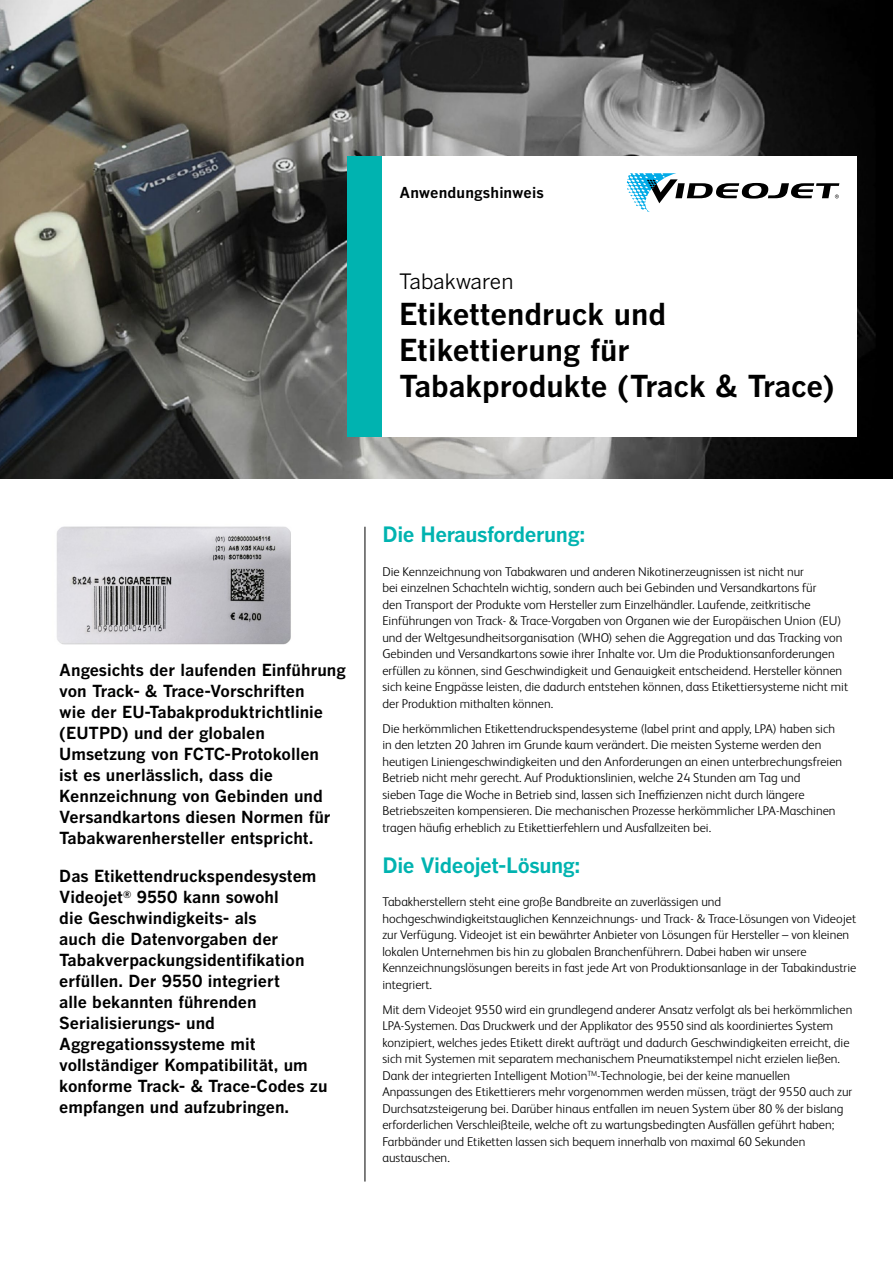
<style>
.page{position:relative;width:893px;height:1263px;background:#fff}
.page>*{position:absolute;margin:0;border:0;box-sizing:border-box;transform-origin:0 0}
.t1{font:700 30px/36px "Benton Gothic";color:#000}
.t2{font:700 21px "Benton Gothic";letter-spacing:-.02em;color:#00b3b0}
.t3{font:21px "Benton Gothic";letter-spacing:-.005em;color:#000}
.t4{font:700 16.5px/21px "Benton Gothic";color:#000}
.t5{font:700 15px "Benton Gothic";letter-spacing:.005em;color:#000}
.t6{font:300 12.75px/16.5px "FS Albert Pro";color:#000}
</style>
<div class="page">
<img style="left:56px;top:526px;width:235px;height:119px">
<img style="left:0;top:0;width:893px;height:478px">
<hr style="left:365px;top:527px;width:1px;height:654px;background:#000">
<div style="left:382px;top:156px;width:474px;height:281px;background:#fff"></div>
<div style="left:348px;top:156px;width:34px;height:281px;background:#00b3b0"></div>
<svg style="left:627px;top:173px;width:212px;height:39px"></svg>
<p class="t5" style="left:399px;top:184px;width:146px">Anwendungshinweis</p>
<h2 class="t3" style="left:399px;top:269px;width:116px">Tabakwaren</h2>
<h1 class="t1" style="left:399px;top:296px;width:437px">Etikettendruck und<br>Etikettierung für<br>Tabakprodukte (Track &amp; Trace)</h1>
<p class="t4" style="left:59px;top:660px;width:288px">Angesichts der laufenden Einführung von Track- &amp; Trace-Vorschriften<br>wie der EU-Tabakproduktrichtlinie (EUTPD) und der globalen Umsetzung von FCTC-Protokollen<br>ist es unerlässlich, dass die Kennzeichnung von Gebinden und Versandkartons diesen Normen für Tabakwarenhersteller entspricht.</p>
<p class="t4" style="left:59px;top:866px;width:270px">Das Etikettendruckspendesystem<br>Videojet<sup>®</sup> 9550 kann sowohl<br>die Geschwindigkeits- als<br>auch die Datenvorgaben der<br>Tabakverpackungsidentifikation erfüllen. Der 9550 integriert<br>alle bekannten führenden<br>Serialisierungs- und<br>Aggregationssysteme mit vollständiger Kompatibilität, um konforme Track- &amp; Trace-Codes zu empfangen und aufzubringen.</p>
<h2 class="t2" style="left:382px;top:522px;width:204px">Die Herausforderung:</h2>
<p class="t6" style="left:382px;top:562px;width:467px">Die Kennzeichnung von Tabakwaren und anderen Nikotinerzeugnissen ist nicht nur<br>bei einzelnen Schachteln wichtig, sondern auch bei Gebinden und Versandkartons für<br>den Transport der Produkte vom Hersteller zum Einzelhändler. Laufende, zeitkritische Einführungen von Track- &amp; Trace-Vorgaben von Organen wie der Europäischen Union (EU) und der Weltgesundheitsorganisation (WHO) sehen die Aggregation und das Tracking von Gebinden und Versandkartons sowie ihrer Inhalte vor. Um die Produktionsanforderungen erfüllen zu können, sind Geschwindigkeit und Genauigkeit entscheidend. Hersteller können sich keine Engpässe leisten, die dadurch entstehen können, dass Etikettiersysteme nicht mit der Produktion mithalten können.</p>
<p class="t6" style="left:382px;top:719px;width:461px">Die herkömmlichen Etikettendruckspendesysteme (label print and apply, LPA) haben sich in den letzten 20 Jahren im Grunde kaum verändert. Die meisten Systeme werden den heutigen Liniengeschwindigkeiten und den Anforderungen an einen unterbrechungsfreien Betrieb nicht mehr gerecht. Auf Produktionslinien, welche 24 Stunden am Tag und<br>sieben Tage die Woche in Betrieb sind, lassen sich Ineffizienzen nicht durch längere Betriebszeiten kompensieren. Die mechanischen Prozesse herkömmlicher LPA-Maschinen tragen häufig erheblich zu Etikettierfehlern und Ausfallzeiten bei.</p>
<h2 class="t2" style="left:382px;top:853px;width:200px">Die Videojet-Lösung:</h2>
<p class="t6" style="left:382px;top:893px;width:475px">Tabakherstellern steht eine große Bandbreite an zuverlässigen und hochgeschwindigkeitstauglichen Kennzeichnungs- und Track- &amp; Trace-Lösungen von Videojet zur Verfügung. Videojet ist ein bewährter Anbieter von Lösungen für Hersteller – von kleinen lokalen Unternehmen bis hin zu globalen Branchenführern. Dabei haben wir unsere Kennzeichnungslösungen bereits in fast jede Art von Produktionsanlage in der Tabakindustrie integriert.</p>
<p class="t6" style="left:382px;top:1000px;width:471px">Mit dem Videojet 9550 wird ein grundlegend anderer Ansatz verfolgt als bei herkömmlichen LPA-Systemen. Das Druckwerk und der Applikator des 9550 sind als koordiniertes System konzipiert, welches jedes Etikett direkt aufträgt und dadurch Geschwindigkeiten erreicht, die sich mit Systemen mit separatem mechanischem Pneumatikstempel nicht erzielen ließen.<br>Dank der integrierten Intelligent Motion<sup>TM</sup>-Technologie, bei der keine manuellen Anpassungen des Etikettierers mehr vorgenommen werden müssen, trägt der 9550 auch zur Durchsatzsteigerung bei. Darüber hinaus entfallen im neuen System über 80 % der bislang erforderlichen Verschleißteile, welche oft zu wartungsbedingten Ausfällen geführt haben; Farbbänder und Etiketten lassen sich bequem innerhalb von maximal 60 Sekunden austauschen.</p>
</div>
